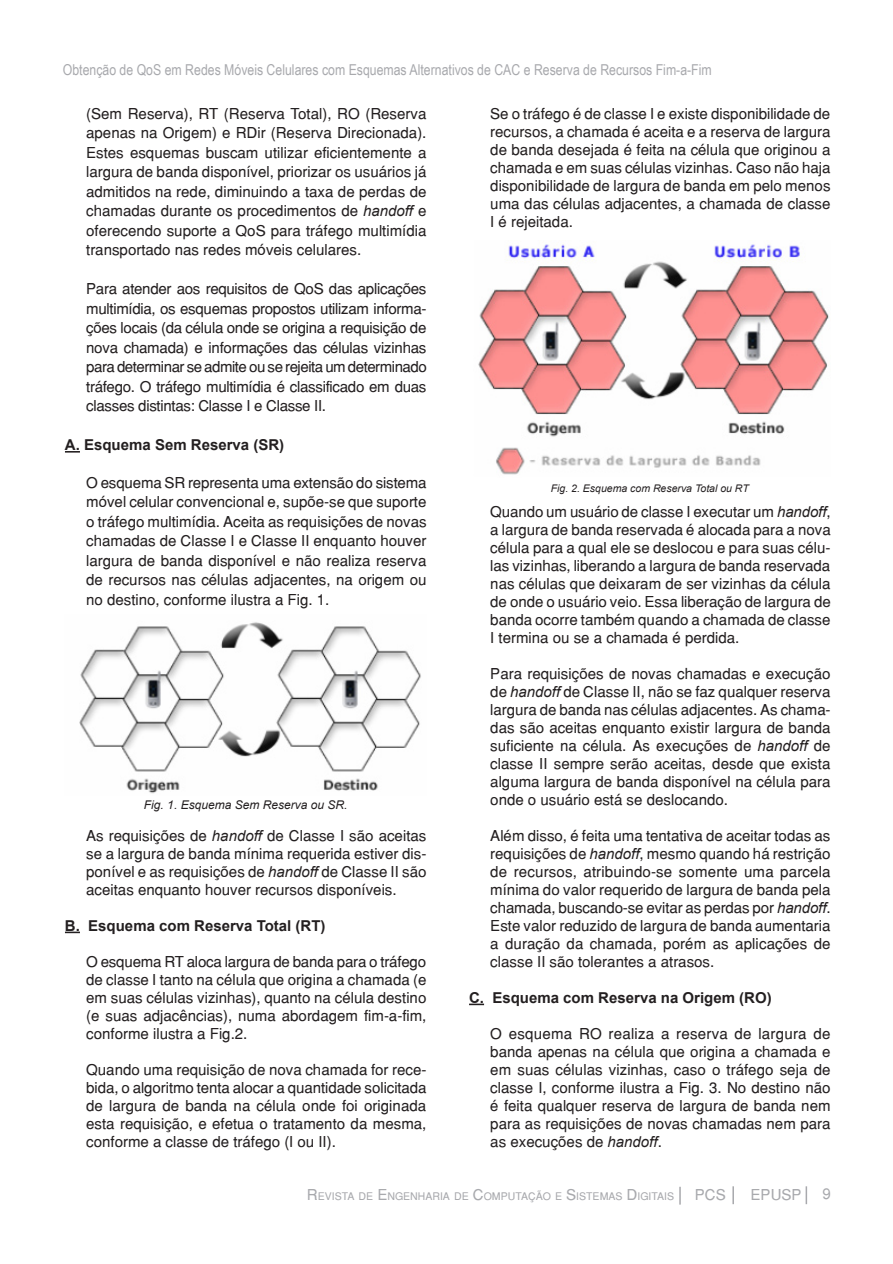
<style>
.page{position:relative;width:893px;height:1264px;background:#fff}
.page>*{position:absolute;margin:0;border:0;box-sizing:border-box;transform-origin:0 0}
.Text{font:15px/18px "Helvetica";color:#231f20;text-align:justify}
.t1{font:15px "Arial Narrow";color:#a8a9ad}
.heading_2{font:700 15px "Arial";color:#231f20}
.t2{font:15px "Helvetica";color:#a8a9ad}
.Figure_Caption{font:italic 12px "Arial";color:#231f20}
.t3{font:10.5px "Helvetica";color:#a8a9ad}
.Text-2{font:italic 10.5px "Arial";color:#231f20}
.s1{font-family:"Arial";font-style:italic}
.s2{font-size:15px}
</style>
<div class="page">
<svg style="left:679px;top:1187px;width:2px;height:17px"></svg>
<svg style="left:732px;top:1186px;width:2px;height:18px"></svg>
<svg style="left:805px;top:1186px;width:2px;height:18px"></svg>
<svg style="left:65px;top:451px;width:15px;height:2px"></svg>
<svg style="left:65px;top:931px;width:15px;height:2px"></svg>
<svg style="left:469px;top:1003px;width:15px;height:2px"></svg>
<img style="left:79px;top:622px;width:342px;height:172px">
<img style="left:478px;top:244px;width:351px;height:231px">
<p class="t1" style="left:63px;top:59px;width:650px">Obtenção de QoS em Redes Móveis Celulares com Esquemas Alternativos de CAC e Reserva de Recursos Fim-a-Fim</p>
<p class="Text" style="left:86px;top:103px;width:342px;line-height:19.5px">(Sem Reserva), RT (Reserva Total), RO (Reserva apenas na Origem) e RDir (Reserva Direcionada).<br>Estes esquemas buscam utilizar eficientemente a largura de banda disponível, priorizar os usuários já admitidos na rede, diminuindo a taxa de perdas de chamadas durante os procedimentos de <span class="s1">handoff</span> e oferecendo suporte a QoS para tráfego multimídia transportado nas redes móveis celulares.</p>
<p class="Text" style="left:86px;top:279px;width:342px;line-height:19.5px">Para atender aos requisitos de QoS das aplicações multimídia, os esquemas propostos utilizam informa&shy;ções locais (da célula onde se origina a requisição de nova chamada) e informações das células vizinhas para determinar se admite ou se rejeita um determinado tráfego. O tráfego multimídia é classificado em duas classes distintas: Classe I e Classe II.</p>
<p class="heading_2" style="left:65px;top:435px;width:221px">A. Esquema Sem Reserva (SR)</p>
<p class="Text" style="left:86px;top:472px;width:342px;line-height:19.5px">O esquema SR representa uma extensão do sistema móvel celular convencional e, supõe-se que suporte o tráfego multimídia. Aceita as requisições de novas chamadas de Classe I e Classe II enquanto houver largura de banda disponível e não realiza reserva de recursos nas células adjacentes, na origem ou no destino, conforme ilustra a Fig. 1.</p>
<p class="Figure_Caption" style="left:144px;top:797px;width:205px">Fig. 1. Esquema Sem Reserva ou SR.</p>
<p class="Text" style="left:86px;top:826px;width:342px">As requisições de <span class="s1">handoff</span> de Classe I são aceitas se a largura de banda mínima requerida estiver dis&shy;ponível e as requisições de <span class="s1">handoff</span> de Classe II são aceitas enquanto houver recursos disponíveis.</p>
<p class="heading_2" style="left:65px;top:916px;width:262px">B. Esquema com Reserva Total (RT)</p>
<p class="Text" style="left:86px;top:952px;width:342px">O esquema RT aloca largura de banda para o tráfego de classe I tanto na célula que origina a chamada (e em suas células vizinhas), quanto na célula destino (e suas adjacências), numa abordagem fim-a-fim, conforme ilustra a Fig.2.</p>
<p class="Text" style="left:86px;top:1060px;width:342px">Quando uma requisição de nova chamada for rece&shy;bida, o algoritmo tenta alocar a quantidade solicitada de largura de banda na célula onde foi originada esta requisição, e efetua o tratamento da mesma, conforme a classe de tráfego (I ou II).</p>
<p class="Text" style="left:490px;top:104px;width:342px">Se o tráfego é de classe I e existe disponibilidade de recursos, a chamada é aceita e a reserva de largura de banda desejada é feita na célula que originou a chamada e em suas células vizinhas. Caso não haja disponibilidade de largura de banda em pelo menos uma das células adjacentes, a chamada de classe I é rejeitada.</p>
<p class="Text-2" style="left:551px;top:482px;width:199px">Fig. 2. Esquema com Reserva Total ou RT</p>
<p class="Text" style="left:490px;top:502px;width:342px">Quando um usuário de classe I executar um <span class="s1">handoff</span>, a largura de banda reservada é alocada para a nova célula para a qual ele se deslocou e para suas célu&shy;las vizinhas, liberando a largura de banda reservada nas células que deixaram de ser vizinhas da célula de onde o usuário veio. Essa liberação de largura de banda ocorre também quando a chamada de classe I termina ou se a chamada é perdida.</p>
<p class="Text" style="left:490px;top:664px;width:342px">Para requisições de novas chamadas e execução de <span class="s1">handoff</span> de Classe II, não se faz qualquer reserva largura de banda nas células adjacentes. As chama&shy;das são aceitas enquanto existir largura de banda suficiente na célula. As execuções de <span class="s1">handoff</span> de classe II sempre serão aceitas, desde que exista alguma largura de banda disponível na célula para onde o usuário está se deslocando.</p>
<p class="Text" style="left:490px;top:826px;width:342px">Além disso, é feita uma tentativa de aceitar todas as requisições de <span class="s1">handoff</span>, mesmo quando há restrição de recursos, atribuindo-se somente uma parcela mínima do valor requerido de largura de banda pela chamada, buscando-se evitar as perdas por <span class="s1">handoff</span>.<br>Este valor reduzido de largura de banda aumentaria a duração da chamada, porém as aplicações de classe II são tolerantes a atrasos.</p>
<p class="heading_2" style="left:469px;top:988px;width:304px">C. Esquema com Reserva na Origem (RO)</p>
<p class="Text" style="left:490px;top:1024px;width:342px">O esquema RO realiza a reserva de largura de banda apenas na célula que origina a chamada e em suas células vizinhas, caso o tráfego seja de classe I, conforme ilustra a Fig. 3. No destino não é feita qualquer reserva de largura de banda nem para as requisições de novas chamadas nem para as execuções de <span class="s1">handoff</span>.</p>
<p class="t3" style="left:307px;top:1189px;width:369px"><span class="s2">R</span>evista de <span class="s2">E</span> ngenharia de <span class="s2">C</span>omputação e <span class="s2">S</span>istemas <span class="s2">D</span> igitais</p>
<p class="t2" style="left:695px;top:1185px;width:31px">PCS</p>
<p class="t2" style="left:750px;top:1185px;width:11px">EPUSP</p>
</div>
